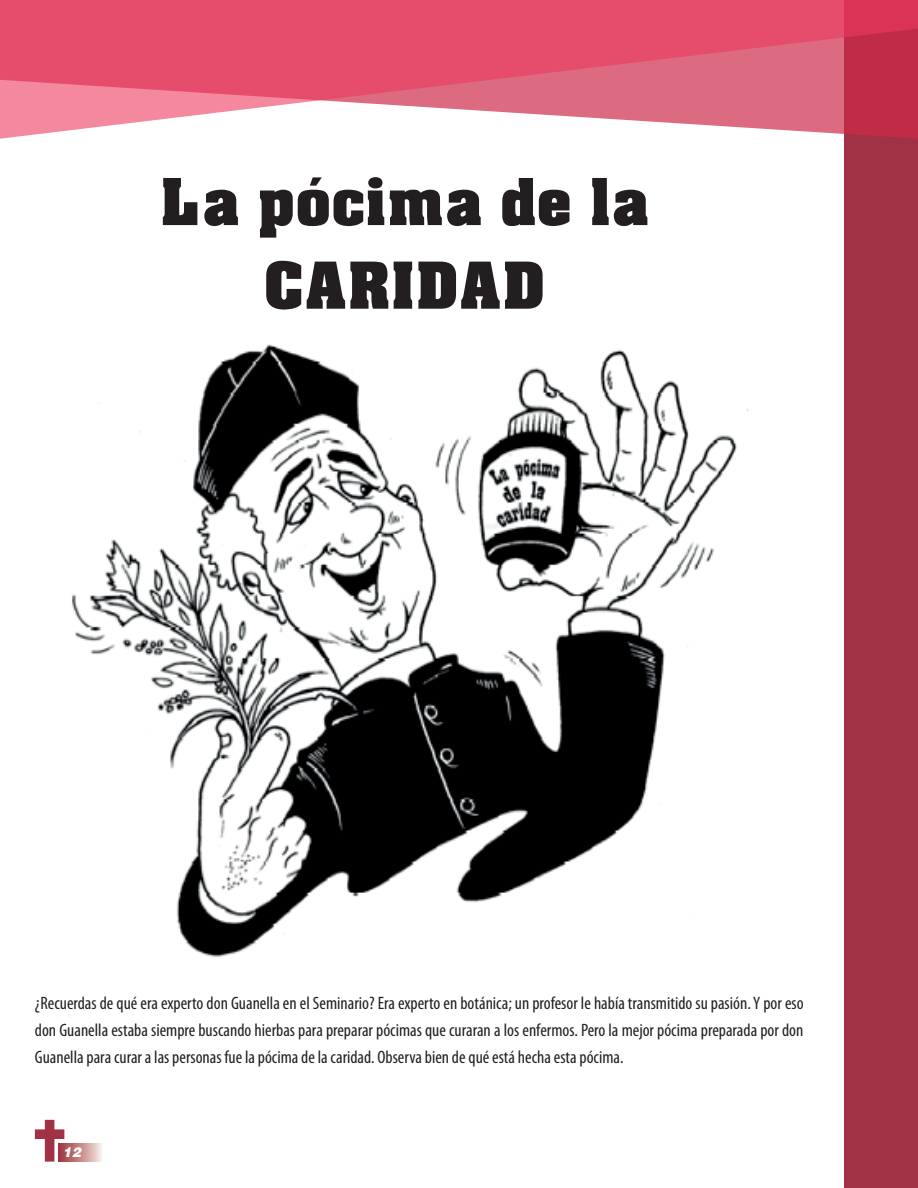
<style>
.page{position:relative;width:918px;height:1188px;background:#fff}
.page>*{position:absolute;margin:0;border:0;box-sizing:border-box;transform-origin:0 0}
.t1{font:69.75px/83.6px "Aapex";color:#231f20;text-align:center}
.t2{font:condensed 18px/27px "Myriad Pro";color:#231f20;text-align:justify}
.t3{font:13.5px "Airbus Special";color:#fff}
</style>
<div class="page">
<img style="left:72px;top:344px;width:677px;height:613px">
<div style="left:844px;top:0;width:74px;height:1188px;background:#a13145"></div>
<svg style="left:0;top:0;width:918px;height:139px;background:#e56c85"></svg>
<svg style="left:35px;top:1120px;width:29px;height:42px"></svg>
<div style="left:58px;top:1144px;width:45px;height:18px;background:linear-gradient(to right,#9c2e36,#f6ede6)"></div>
<h1 class="t1" style="left:160px;top:158px;width:491px">La pócima de la<br>CARIDAD</h1>
<p class="t2" style="left:35px;top:990px;width:770px">¿Recuerdas de qué era experto don Guanella en el Seminario? Era experto en botánica; un profesor le había transmitido su pasión. Y por eso don Guanella estaba siempre buscando hierbas para preparar pócimas que curaran a los enfermos. Pero la mejor pócima preparada por don Guanella para curar a las personas fue la pócima de la caridad. Observa bien de qué está hecha esta pócima.</p>
<p class="t3" style="left:63px;top:1145px;width:20px">12</p>
</div>
